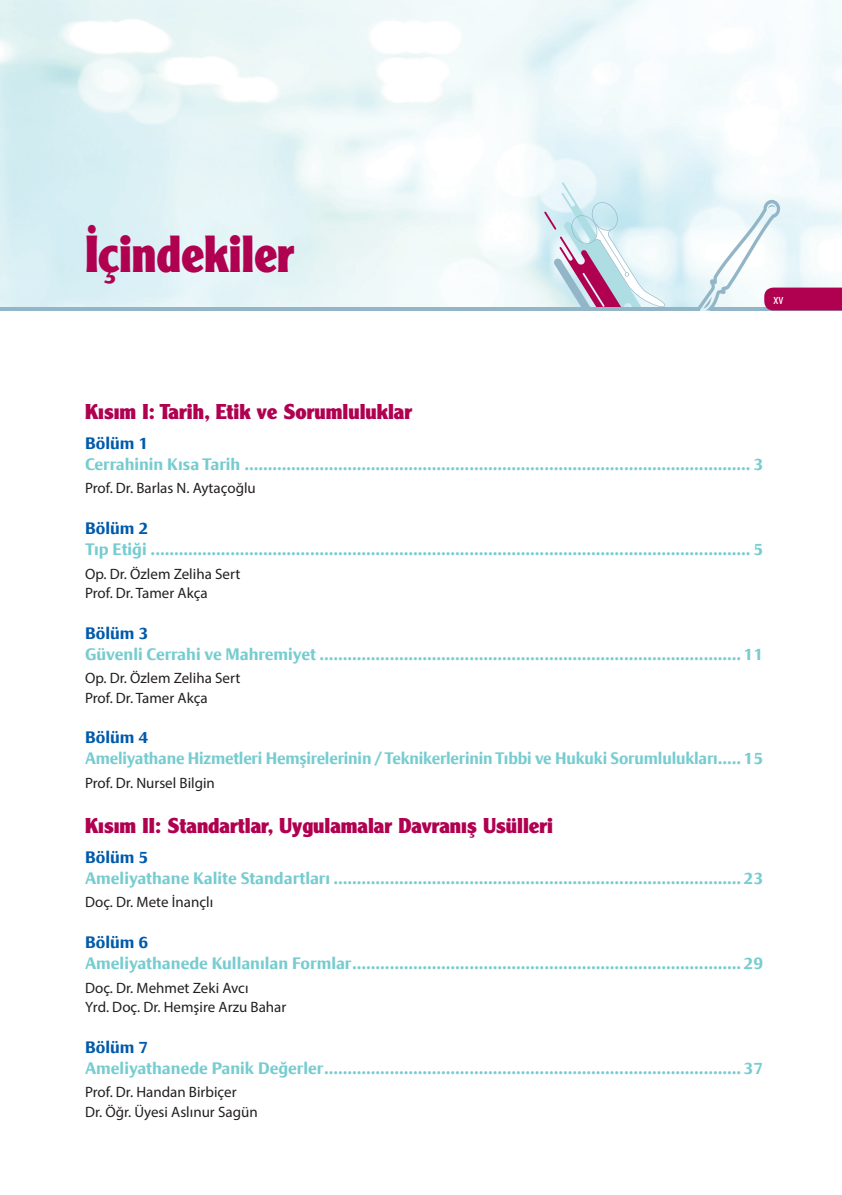
<style>
.page{position:relative;width:842px;height:1195px;background:#fff}
.page>*{position:absolute;margin:0;border:0;box-sizing:border-box;transform-origin:0 0}
.t1{font:900 51px "Clearface BD";color:#b00151;scale:.9 1}
.t2{font:900 21px "Clearface BD";color:#b00151}
.t3{font:700 16.5px "Taxon";color:#77ccd0}
.t4{font:700 16.5px "Taxon";color:#015aaa}
.t5{font:15px/19.5px "Myriad Pro";color:#231f20}
.t6{font:condensed 14.55px "Myriad Pro";color:#fff}
</style>
<div class="page">
<img style="left:0;top:0;width:842px;height:311px">
<svg style="left:544px;top:182px;width:123px;height:125px"></svg>
<hr style="left:0;top:307px;width:699px;height:3px;background:#92b6c7">
<svg style="left:696px;top:200px;width:146px;height:110px"></svg>
<h1 class="t1" style="left:85px;top:223px;width:234px">İçindekiler</h1>
<p class="t6" style="left:773px;top:291px;width:12px">xv</p>
<p class="t2" style="left:85px;top:398px;width:329px">Kısım I: Tarih, Etik ve Sorumluluklar</p>
<p class="t4" style="left:85px;top:432px;width:65px">Bölüm 1</p>
<p class="t3" style="left:85px;top:453px;width:680px">Cerrahinin Kısa Tarih ............................................................................................................ 3</p>
<p class="t5" style="left:85px;top:478px;width:172px">Prof. Dr. Barlas N. Aytaçoğlu</p>
<p class="t4" style="left:85px;top:517px;width:65px">Bölüm 2</p>
<p class="t3" style="left:85px;top:538px;width:680px">Tıp Etiği ................................................................................................................................ 5</p>
<p class="t5" style="left:85px;top:563px;width:157px">Op. Dr. Özlem Zeliha Sert<br>Prof. Dr. Tamer Akça</p>
<p class="t4" style="left:85px;top:622px;width:65px">Bölüm 3</p>
<p class="t3" style="left:85px;top:643px;width:680px">Güvenli Cerrahi ve Mahremiyet ..........................................................................................11</p>
<p class="t5" style="left:85px;top:668px;width:157px">Op. Dr. Özlem Zeliha Sert<br>Prof. Dr. Tamer Akça</p>
<p class="t4" style="left:85px;top:727px;width:65px">Bölüm 4</p>
<p class="t3" style="left:85px;top:748px;width:679px">Ameliyathane Hizmetleri Hemşirelerinin / Teknikerlerinin Tıbbi ve Hukuki Sorumlulukları..... 15</p>
<p class="t5" style="left:85px;top:773px;width:131px">Prof. Dr. Nursel Bilgin</p>
<p class="t2" style="left:85px;top:813px;width:469px">Kısım II: Standartlar, Uygulamalar Davranış Usülleri</p>
<p class="t4" style="left:85px;top:846px;width:65px">Bölüm 5</p>
<p class="t3" style="left:85px;top:867px;width:680px">Ameliyathane Kalite Standartları .......................................................................................23</p>
<p class="t5" style="left:85px;top:892px;width:130px">Doç. Dr. Mete İnançlı</p>
<p class="t4" style="left:85px;top:931px;width:65px">Bölüm 6</p>
<p class="t3" style="left:85px;top:952px;width:680px">Ameliyathanede Kullanılan Formlar...................................................................................29</p>
<p class="t5" style="left:85px;top:977px;width:203px">Doç. Dr. Mehmet Zeki Avcı<br>Yrd. Doç. Dr. Hemşire Arzu Bahar</p>
<p class="t4" style="left:85px;top:1036px;width:65px">Bölüm 7</p>
<p class="t3" style="left:85px;top:1057px;width:680px">Ameliyathanede Panik Değerler.........................................................................................37</p>
<p class="t5" style="left:85px;top:1082px;width:174px">Prof. Dr. Handan Birbiçer<br>Dr. Öğr. Üyesi Aslınur Sagün</p>
</div>
